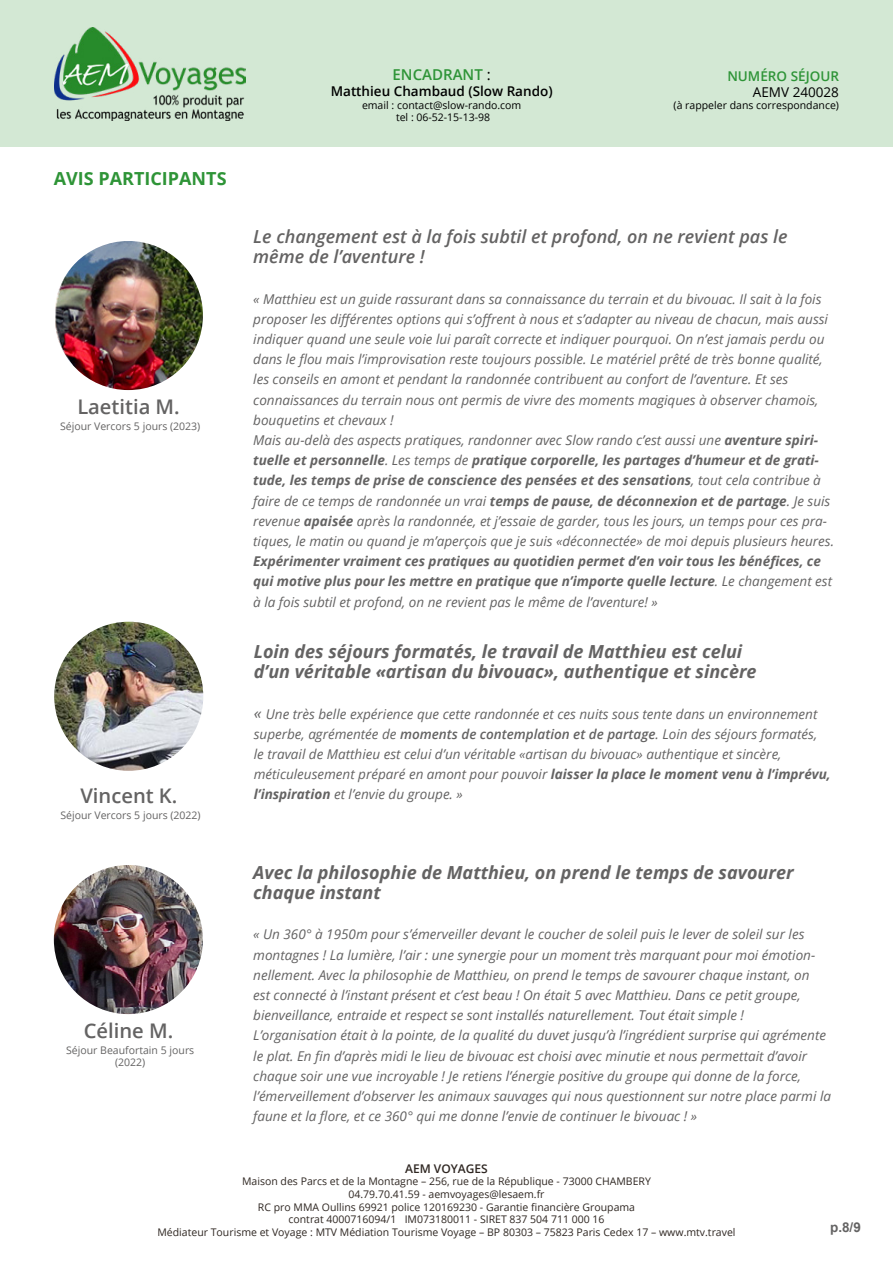
<style>
.page{position:relative;width:893px;height:1263px;background:#fff}
.page>*{position:absolute;margin:0;border:0;box-sizing:border-box;transform-origin:0 0}
.Style_de_paragraphe{font:600 20.1px "Open Sans";color:#646363}
.Style_de_paragraphe-2{font:italic 700 18px/20.2px "Open Sans";color:#646363}
.Style_de_paragraphe-3{font:italic 600 18px/20.2px "Open Sans";color:#646363}
.Titre_1__le_bon{font:700 18px "Open Sans";color:#2e9437}
.t1{font:600 15px "Open Sans";color:#2e9437}
.Style_de_paragraphe-4{font:italic 13.5px/20.2px "Open Sans";color:#646363}
.t2{font:600 13.5px "Open Sans";color:#000}
.t3{font:600 13.5px "Open Sans";color:#2e9437}
.t4{font:13.5px "Open Sans";color:#000}
.t5{font:700 13.5px "Arial";color:#646363}
.t6{font:600 12px "Open Sans";color:#2f2722}
.t7{font:10.5px/12.6px "Open Sans";color:#2f2722;text-align:center}
.Style_de_paragraphe-5{font:10.5px/12px "Open Sans";color:#646363;text-align:center}
.t8{font:10.5px/12.6px "Open Sans";color:#000;text-align:center}
.s1{font-weight:400;color:#000}
.s2{font-weight:700}
.s3{font-size:16.5px}
.s4{font-weight:600}
</style>
<div class="page">
<div style="left:0;top:0;width:893px;height:147px;background:#d3e8d4"></div>
<img style="left:54px;top:28px;width:191px;height:93px">
<img style="left:54px;top:622px;width:149px;height:149px;border-radius:75px">
<img style="left:54px;top:241px;width:149px;height:149px;border-radius:75px">
<img style="left:54px;top:865px;width:149px;height:149px;border-radius:75px">
<p class="Titre_1__le_bon" style="left:54px;top:165px;width:174px">AVIS PARTICIPANTS</p>
<p class="Style_de_paragraphe" style="left:77px;top:392px;width:104px">Laetitia M.</p>
<p class="Style_de_paragraphe-5" style="left:60px;top:420px;width:142px">Séjour Vercors 5 jours (2023)</p>
<p class="Style_de_paragraphe" style="left:80px;top:781px;width:98px">Vincent K.</p>
<p class="Style_de_paragraphe-5" style="left:60px;top:809px;width:142px">Séjour Vercors 5 jours (2022)</p>
<p class="Style_de_paragraphe" style="left:84px;top:1016px;width:91px">Céline M.</p>
<p class="Style_de_paragraphe-5" style="left:66px;top:1044px;width:130px">Séjour Beaufortain 5 jours (2022)</p>
<p class="t1" style="left:393px;top:64px;width:100px">ENCADRANT <span class="s1">:</span></p>
<p class="t2" style="left:331px;top:82px;width:223px">Matthieu Chambaud (Slow Rando)</p>
<p class="t8" style="left:362px;top:98px;width:161px">email : contact@slow-rando.com tel : 06-52-15-13-98</p>
<p class="t3" style="left:727px;top:67px;width:113px">NUMÉRO SÉJOUR</p>
<p class="t4" style="left:753px;top:83px;width:88px">AEMV 240028</p>
<p class="t8" style="left:674px;top:99px;width:167px">(à rappeler dans correspondance)</p>
<p class="Style_de_paragraphe-3" style="left:253px;top:226px;width:536px">Le changement est à la fois subtil et profond, on ne revient pas le même de l’aventure !</p>
<p class="Style_de_paragraphe-4" style="left:253px;top:288px;width:582px">« Matthieu est un guide rassurant dans sa connaissance du terrain et du bivouac. Il sait à la fois proposer les différentes options qui s’offrent à nous et s’adapter au niveau de chacun, mais aussi indiquer quand une seule voie lui paraît correcte et indiquer pourquoi. On n’est jamais perdu ou dans le flou mais l’improvisation reste toujours possible. Le matériel prêté de très bonne qualité, les conseils en amont et pendant la randonnée contribuent au confort de l’aventure. Et ses connaissances du terrain nous ont permis de vivre des moments magiques à observer chamois, bouquetins et chevaux !<br>Mais au-delà des aspects pratiques, randonner avec Slow rando c’est aussi une <span class="s2">aventure spiri&shy;tuelle et personnelle</span>. Les temps de <span class="s2">pratique corporelle, les partages d’humeur et de grati&shy;tude, les temps de prise de conscience des pensées et des sensations</span>, tout cela contribue à faire de ce temps de randonnée un vrai <span class="s2">temps de pause, de déconnexion et de partage</span>. Je suis revenue <span class="s2">apaisée</span> après la randonnée, et j’essaie de garder, tous les jours, un temps pour ces pra&shy;tiques, le matin ou quand je m’aperçois que je suis «déconnectée» de moi depuis plusieurs heures.<br><span class="s2">Expérimenter vraiment ces pratiques au quotidien permet d’en voir tous les bénéfices, ce qui motive plus pour les mettre en pratique que n’importe quelle lecture</span>. Le changement est à la fois subtil et profond, on ne revient pas le même de l’aventure! »</p>
<p class="Style_de_paragraphe-2" style="left:254px;top:641px;width:490px">Loin des séjours formatés, le travail de Matthieu est celui</p>
<p class="Style_de_paragraphe-2" style="left:254px;top:661px;width:504px">d’un véritable «artisan du bivouac», authentique et sincère</p>
<p class="Style_de_paragraphe-4" style="left:254px;top:703px;width:578px"><span class="s3">«</span> Une très belle expérience que cette randonnée et ces nuits sous tente dans un environnement superbe, agrémentée de <span class="s4">moments de contemplation et de partage</span>. Loin des séjours formatés, le travail de Matthieu est celui d’un véritable «artisan du bivouac» authentique et sincère, méticuleusement préparé en amont pour pouvoir <span class="s2">laisser la place le moment venu à l’imprévu, l’inspiration</span> et l’envie du groupe. »</p>
<p class="Style_de_paragraphe-2" style="left:253px;top:862px;width:542px">Avec la philosophie de Matthieu, on prend le temps de savourer chaque instant</p>
<p class="Style_de_paragraphe-4" style="left:253px;top:924px;width:579px">« Un 360° à 1950m pour s’émerveiller devant le coucher de soleil puis le lever de soleil sur les montagnes ! La lumière, l’air : une synergie pour un moment très marquant pour moi émotion&shy;nellement. Avec la philosophie de Matthieu, on prend le temps de savourer chaque instant, on<br>est connecté à l’instant présent et c’est beau ! On était 5 avec Matthieu. Dans ce petit groupe, bienveillance, entraide et respect se sont installés naturellement. Tout était simple !<br>L’organisation était à la pointe, de la qualité du duvet jusqu’à l’ingrédient surprise qui agrémente le plat. En fin d’après midi le lieu de bivouac est choisi avec minutie et nous permettait d’avoir chaque soir une vue incroyable ! Je retiens l’énergie positive du groupe qui donne de la force, l’émerveillement d’observer les animaux sauvages qui nous questionnent sur notre place parmi la faune et la flore, et ce 360° qui me donne l’envie de continuer le bivouac ! »</p>
<p class="t6" style="left:405px;top:1160px;width:84px">AEM VOYAGES</p>
<p class="t7" style="left:157px;top:1175px;width:580px">Maison des Parcs et de la Montagne – 256, rue de la République - 73000 CHAMBERY<br>04.79.70.41.59 - aemvoyages@lesaem.fr<br>RC pro MMA Oullins 69921 police 120169230 - Garantie financière Groupama<br>contrat 4000716094/1 IM073180011 - SIRET 837 504 711 000 16<br>Médiateur Tourisme et Voyage : MTV Médiation Tourisme Voyage – BP 80303 – 75823 Paris Cedex 17 – www.mtv.travel</p>
<p class="t5" style="left:830px;top:1217px;width:32px">p.8/9</p>
</div>
